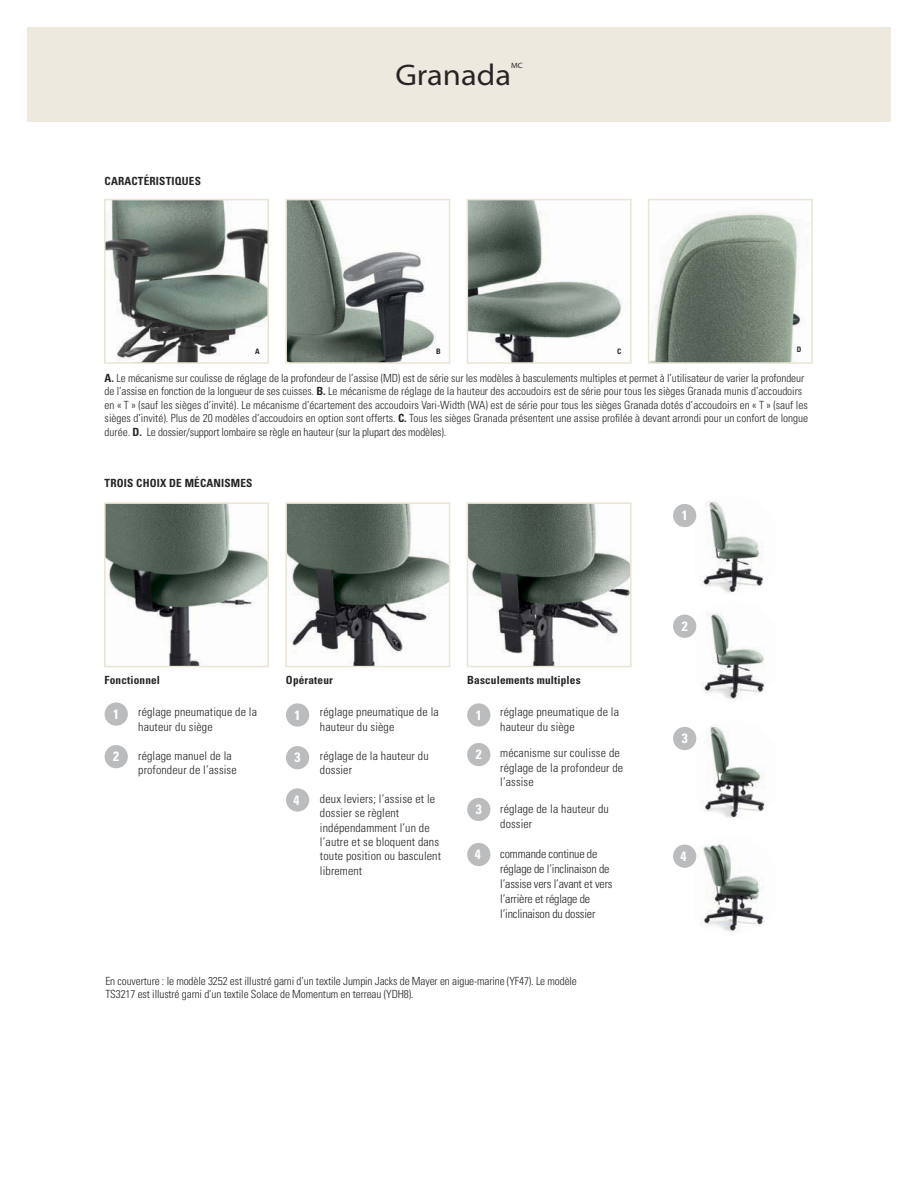
<style>
.page{position:relative;width:918px;height:1188px;background:#fff}
.page>*{position:absolute;margin:0;border:0;box-sizing:border-box;transform-origin:0 0}
.t1{font:semi-expanded 30px "Myriad Pro";color:#272425}
.t2{font:700 condensed 13.5px "Univers LT Std";color:#fff}
.t3{font:300 condensed 12px/14.4px "Univers LT Std";letter-spacing:.01em;color:#272425}
.t4{font:300 condensed 12px/15px "Univers LT Std";letter-spacing:-.015em;color:#272425}
.t5{font:300 condensed 11.25px/13.5px "Univers LT Std";letter-spacing:-.01em;color:#272425}
.t6{font:700 condensed 11.25px "Univers LT Std";letter-spacing:.015em;color:#272425}
.t7{font:semi-expanded 7.65px "Myriad Pro";color:#272425}
.t8{font:700 condensed 7.5px "Univers LT Std";color:#272425}
.s1{font-weight:700}
</style>
<div class="page">
<div style="left:27px;top:27px;width:864px;height:94px;background:#eee9de"></div>
<img style="left:107px;top:202px;width:159px;height:159px">
<div style="left:104px;top:199px;width:165px;height:165px;border:2px solid #e9e4d3"></div>
<img style="left:470px;top:202px;width:154px;height:159px">
<div style="left:467px;top:199px;width:165px;height:165px;border:2px solid #e9e4d3"></div>
<img style="left:288px;top:202px;width:149px;height:159px">
<div style="left:285px;top:199px;width:165px;height:165px;border:2px solid #e9e4d3"></div>
<img style="left:651px;top:212px;width:151px;height:149px">
<div style="left:648px;top:199px;width:165px;height:165px;border:2px solid #e9e4d3"></div>
<img style="left:107px;top:505px;width:159px;height:159px">
<div style="left:104px;top:502px;width:165px;height:165px;border:2px solid #e9e4d3"></div>
<img style="left:288px;top:505px;width:159px;height:159px">
<div style="left:285px;top:502px;width:165px;height:165px;border:2px solid #e9e4d3"></div>
<img style="left:470px;top:505px;width:159px;height:159px">
<div style="left:467px;top:502px;width:165px;height:165px;border:2px solid #e9e4d3"></div>
<img style="left:694px;top:841px;width:70px;height:95px">
<img style="left:695px;top:725px;width:70px;height:94px">
<img style="left:695px;top:500px;width:69px;height:95px">
<img style="left:695px;top:612px;width:70px;height:88px">
<div style="left:673px;top:504px;width:23px;height:23px;background:#bbbcbe;border-radius:50%"></div>
<div style="left:673px;top:615px;width:23px;height:23px;background:#bbbcbe;border-radius:50%"></div>
<div style="left:673px;top:727px;width:23px;height:23px;background:#bbbcbe;border-radius:50%"></div>
<div style="left:673px;top:845px;width:23px;height:23px;background:#bbbcbe;border-radius:50%"></div>
<div style="left:105px;top:702px;width:23px;height:24px;background:#bbbcbe;border-radius:50%"></div>
<div style="left:286px;top:703px;width:23px;height:24px;background:#bbbcbe;border-radius:50%"></div>
<div style="left:467px;top:703px;width:23px;height:24px;background:#bbbcbe;border-radius:50%"></div>
<div style="left:105px;top:745px;width:23px;height:23px;background:#bbbcbe;border-radius:50%"></div>
<div style="left:467px;top:743px;width:23px;height:23px;background:#bbbcbe;border-radius:50%"></div>
<div style="left:467px;top:798px;width:23px;height:23px;background:#bbbcbe;border-radius:50%"></div>
<div style="left:286px;top:746px;width:23px;height:23px;background:#bbbcbe;border-radius:50%"></div>
<div style="left:286px;top:788px;width:23px;height:24px;background:#bbbcbe;border-radius:50%"></div>
<div style="left:467px;top:843px;width:23px;height:23px;background:#bbbcbe;border-radius:50%"></div>
<p class="t6" style="left:105px;top:177px;width:98px">CARACTÉRISTIQUES</p>
<h1 class="t1" style="left:395px;top:63px;width:117px">Granada</h1>
<p class="t7" style="left:511px;top:63px;width:13px">MC</p>
<p class="t8" style="left:255px;top:349px;width:6px">A</p>
<p class="t8" style="left:436px;top:349px;width:6px">B</p>
<p class="t8" style="left:617px;top:349px;width:6px">C</p>
<p class="t8" style="left:797px;top:347px;width:6px">D</p>
<p class="t5" style="left:105px;top:372px;width:705px"><span class="s1">A.</span> Le mécanisme sur coulisse de réglage de la profondeur de l’assise (MD) est de série sur les modèles à basculements multiples et permet à l’utilisateur de varier la profondeur de l’assise en fonction de la longueur de ses cuisses. <span class="s1">B.</span> Le mécanisme de réglage de la hauteur des accoudoirs est de série pour tous les sièges Granada munis d’accoudoirs en « T » (sauf les sièges d’invité). Le mécanisme d’écartement des accoudoirs Vari-Width (WA) est de série pour tous les sièges Granada dotés d’accoudoirs en « T » (sauf les sièges d’invité). Plus de 20 modèles d’accoudoirs en option sont offerts. <span class="s1">C.</span> Tous les sièges Granada présentent une assise profilée à devant arrondi pour un confort de longue durée. <span class="s1">D.</span> Le dossier/support lombaire se règle en hauteur (sur la plupart des modèles).</p>
<p class="t6" style="left:105px;top:479px;width:149px">TROIS CHOIX DE MÉCANISMES</p>
<p class="t6" style="left:286px;top:676px;width:48px">Opérateur</p>
<p class="t6" style="left:105px;top:676px;width:57px">Fonctionnel</p>
<p class="t6" style="left:467px;top:676px;width:115px">Basculements multiples</p>
<p class="t3" style="left:320px;top:706px;width:120px">réglage pneumatique de la hauteur du siège</p>
<p class="t3" style="left:320px;top:749px;width:110px">réglage de la hauteur du dossier</p>
<p class="t3" style="left:320px;top:792px;width:123px">deux leviers; l’assise et le dossier se règlent indépendamment l’un de l’autre et se bloquent dans toute position ou basculent librement</p>
<p class="t3" style="left:138px;top:706px;width:120px">réglage pneumatique de la hauteur du siège</p>
<p class="t3" style="left:138px;top:750px;width:100px">réglage manuel de la profondeur de l’assise</p>
<p class="t3" style="left:500px;top:706px;width:120px">réglage pneumatique de la hauteur du siège</p>
<p class="t3" style="left:500px;top:747px;width:125px">mécanisme sur coulisse de réglage de la profondeur de l’assise</p>
<p class="t3" style="left:500px;top:802px;width:110px;line-height:15px">réglage de la hauteur du dossier</p>
<p class="t4" style="left:500px;top:847px;width:114px">commande continue de réglage de l’inclinaison de l’assise vers l’avant et vers l’arrière et réglage de l’inclinaison du dossier</p>
<p class="t2" style="left:113px;top:709px;width:7px">1</p>
<p class="t2" style="left:295px;top:710px;width:7px">1</p>
<p class="t2" style="left:476px;top:710px;width:7px">1</p>
<p class="t2" style="left:113px;top:751px;width:7px">2</p>
<p class="t2" style="left:476px;top:749px;width:7px">2</p>
<p class="t2" style="left:295px;top:753px;width:7px">3</p>
<p class="t2" style="left:294px;top:795px;width:7px">4</p>
<p class="t2" style="left:476px;top:804px;width:7px">3</p>
<p class="t2" style="left:475px;top:849px;width:7px">4</p>
<p class="t5" style="left:105px;top:975px;width:473px">En couverture : le modèle 3252 est illustré garni d’un textile Jumpin Jacks de Mayer en aigue-marine (YF47). Le modèle<br>TS3217 est illustré garni d’un textile Solace de Momentum en terreau (YDH8).</p>
<p class="t2" style="left:682px;top:510px;width:7px">1</p>
<p class="t2" style="left:682px;top:621px;width:7px">2</p>
<p class="t2" style="left:682px;top:733px;width:7px">3</p>
<p class="t2" style="left:681px;top:851px;width:7px">4</p>
</div>
